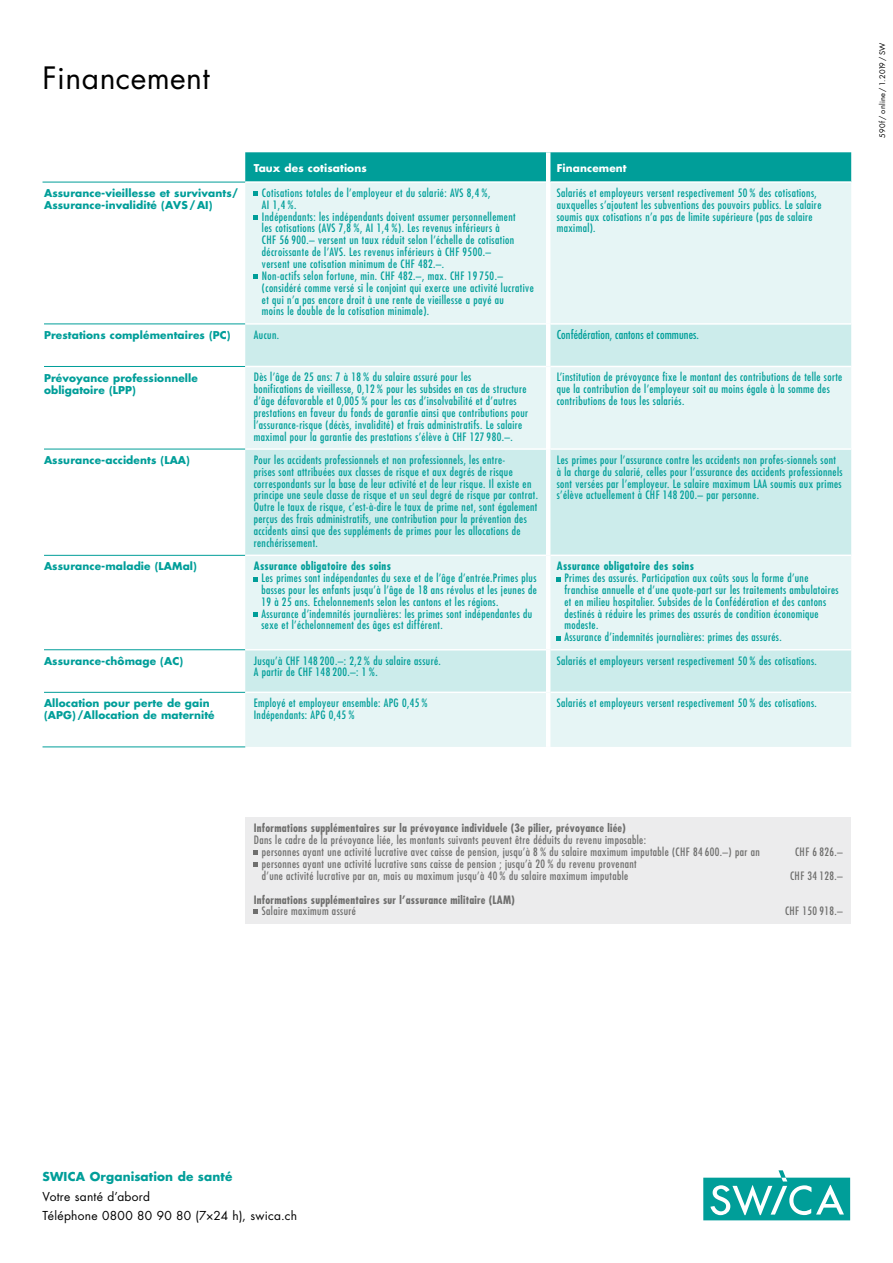
<style>
.page{position:relative;width:893px;height:1263px;background:#fff}
.page>*{position:absolute;margin:0;border:0;box-sizing:border-box;transform-origin:0 0}
.t1{font:30px "Futura Std";letter-spacing:.015em;color:#000}
.t2{font:12px/19.8px "Futura Std";letter-spacing:.025em;color:#000}
.t3{font:condensed 12px "Futura Std";letter-spacing:.01em;color:#009e99}
.t4{font:700 12px "Futura Std";letter-spacing:.015em;color:#009e99}
.t5{font:condensed 11.25px/11.9px "Futura Std";letter-spacing:.035em;color:#009e99}
.t6{font:condensed 11.25px/11.9px "Futura Std";letter-spacing:.035em;color:#6f6f6e}
.t7{font:700 condensed 11.25px "Futura Std";letter-spacing:.02em;color:#6f6f6e}
.t8{font:700 condensed 11.25px "Futura Std";letter-spacing:.03em;color:#009e99}
.t9{font:700 10.5px/12px "Futura Std";letter-spacing:.01em;color:#009e99}
.t10{font:700 10.5px "Futura Std";letter-spacing:.01em;color:#fff}
.t11{font:7.5px "Futura Std";letter-spacing:.03em;color:#000}
</style>
<div class="page">
<svg style="left:703px;top:1170px;width:147px;height:50px"></svg>
<div style="left:245px;top:152px;width:606px;height:29px;background:#009e99"></div>
<div style="left:245px;top:183px;width:606px;height:564px;background:#e6f5f5"></div>
<svg style="left:245px;top:325px;width:606px;height:366px;background:#d8f0ef"></svg>
<div style="left:245px;top:818px;width:606px;height:106px;background:#ececed"></div>
<hr style="left:43px;top:182px;width:202px;height:1px;background:#009e99">
<hr style="left:44px;top:323px;width:201px;height:1px;background:#009e99">
<hr style="left:44px;top:366px;width:201px;height:1px;background:#009e99">
<hr style="left:44px;top:449px;width:201px;height:1px;background:#009e99">
<hr style="left:44px;top:555px;width:201px;height:1px;background:#009e99">
<hr style="left:44px;top:649px;width:201px;height:1px;background:#009e99">
<hr style="left:44px;top:692px;width:201px;height:1px;background:#009e99">
<hr style="left:43px;top:746px;width:202px;height:1px;background:#009e99">
<hr style="left:245px;top:323px;width:301px;height:2px;background:#fff">
<hr style="left:550px;top:323px;width:301px;height:2px;background:#fff">
<hr style="left:245px;top:366px;width:301px;height:1px;background:#fff">
<hr style="left:550px;top:366px;width:301px;height:1px;background:#fff">
<hr style="left:245px;top:448px;width:301px;height:2px;background:#fff">
<hr style="left:550px;top:448px;width:301px;height:2px;background:#fff">
<hr style="left:245px;top:555px;width:301px;height:1px;background:#fff">
<hr style="left:550px;top:555px;width:301px;height:1px;background:#fff">
<hr style="left:245px;top:649px;width:301px;height:1px;background:#fff">
<hr style="left:550px;top:649px;width:301px;height:1px;background:#fff">
<hr style="left:245px;top:691px;width:301px;height:2px;background:#fff">
<hr style="left:550px;top:691px;width:301px;height:2px;background:#fff">
<hr style="left:546px;top:152px;width:4px;height:30px;background:#fff">
<hr style="left:546px;top:182px;width:4px;height:142px;background:#fff">
<hr style="left:546px;top:324px;width:4px;height:42px;background:#fff">
<hr style="left:546px;top:366px;width:4px;height:83px;background:#fff">
<hr style="left:546px;top:449px;width:4px;height:106px;background:#fff">
<hr style="left:546px;top:555px;width:4px;height:95px;background:#fff">
<hr style="left:546px;top:650px;width:4px;height:42px;background:#fff">
<hr style="left:546px;top:692px;width:4px;height:55px;background:#fff">
<svg style="left:254px;top:191px;width:4px;height:5px"></svg>
<svg style="left:254px;top:215px;width:4px;height:4px"></svg>
<svg style="left:254px;top:274px;width:4px;height:5px"></svg>
<svg style="left:254px;top:577px;width:4px;height:4px"></svg>
<svg style="left:254px;top:613px;width:4px;height:4px"></svg>
<svg style="left:557px;top:577px;width:4px;height:4px"></svg>
<svg style="left:557px;top:636px;width:4px;height:5px"></svg>
<svg style="left:254px;top:850px;width:4px;height:5px"></svg>
<svg style="left:254px;top:862px;width:4px;height:5px"></svg>
<svg style="left:254px;top:910px;width:4px;height:4px"></svg>
<h1 class="t1" style="left:43px;top:58px;width:169px">Financement</h1>
<p class="t10" style="left:254px;top:161px;width:114px">Taux des cotisations</p>
<p class="t10" style="left:557px;top:161px;width:71px">Financement</p>
<p class="t9" style="left:44px;top:187px;width:196px">Assurance-vieillesse et survivants/<br>Assurance-invalidité (AVS/AI)</p>
<p class="t5" style="left:262px;top:187px;width:273px">Cotisations totales de l’employeur et du salarié: AVS 8,4 %,<br>AI 1,4 %.<br>Indépendants: les indépendants doivent assumer personnellement<br>les cotisations (AVS 7,8 %, AI 1,4 %). Les revenus inférieurs à<br>CHF 56 900.– versent un taux réduit selon l’échelle de cotisation décroissante de l’AVS. Les revenus inférieurs à CHF 9500.–<br>versent une cotisation minimum de CHF 482.–.<br>Non-actifs selon fortune, min. CHF 482.–, max. CHF 19 750.– (considéré comme versé si le conjoint qui exerce une activité lucrative et qui n’a pas encore droit à une rente de vieillesse a payé au<br>moins le double de la cotisation minimale).</p>
<p class="t5" style="left:557px;top:187px;width:266px">Salariés et employeurs versent respectivement 50 % des cotisations, auxquelles s’ajoutent les subventions des pouvoirs publics. Le salaire soumis aux cotisations n’a pas de limite supérieure (pas de salaire maximal).</p>
<p class="t9" style="left:44px;top:329px;width:188px">Prestations complémentaires (PC)</p>
<p class="t5" style="left:254px;top:329px;width:27px">Aucun.</p>
<p class="t3" style="left:557px;top:328px;width:144px">Confédération, cantons et communes.</p>
<p class="t9" style="left:44px;top:371px;width:155px">Prévoyance professionnelle obligatoire (LPP)</p>
<p class="t5" style="left:254px;top:371px;width:276px">Dès l’âge de 25 ans: 7 à 18 % du salaire assuré pour les<br>bonifications de vieillesse, 0,12 % pour les subsides en cas de structure d’âge défavorable et 0,005 % pour les cas d’insolvabilité et d’autres prestations en faveur du fonds de garantie ainsi que contributions pour l’assurance-risque (décès, invalidité) et frais administratifs. Le salaire maximal pour la garantie des prestations s’élève à CHF 127 980.–.</p>
<p class="t5" style="left:557px;top:371px;width:287px">L’institution de prévoyance fixe le montant des contributions de telle sorte que la contribution de l’employeur soit au moins égale à la somme des contributions de tous les salariés.</p>
<p class="t9" style="left:44px;top:454px;width:147px">Assurance-accidents (LAA)</p>
<p class="t5" style="left:254px;top:454px;width:286px">Pour les accidents professionnels et non professionnels, les entre-<br>prises sont attribuées aux classes de risque et aux degrés de risque correspondants sur la base de leur activité et de leur risque. Il existe en principe une seule classe de risque et un seul degré de risque par contrat.<br>Outre le taux de risque, c’est-à-dire le taux de prime net, sont également perçus des frais administratifs, une contribution pour la prévention des accidents ainsi que des suppléments de primes pour les allocations de renchérissement.</p>
<p class="t5" style="left:557px;top:454px;width:287px">Les primes pour l’assurance contre les accidents non profes-sionnels sont à la charge du salarié, celles pour l’assurance des accidents professionnels sont versées par l’employeur. Le salaire maximum LAA soumis aux primes s’élève actuellement à CHF 148 200.– par personne.</p>
<p class="t9" style="left:44px;top:560px;width:154px">Assurance-maladie (LAMal)</p>
<p class="t8" style="left:254px;top:559px;width:139px">Assurance obligatoire des soins</p>
<p class="t5" style="left:261px;top:572px;width:277px">Les primes sont indépendantes du sexe et de l’âge d’entrée.Primes plus basses pour les enfants jusqu’à l’âge de 18 ans révolus et les jeunes de 19 à 25 ans. Echelonnements selon les cantons et les régions.<br>Assurance d’indemnités journalières: les primes sont indépendantes du sexe et l’échelonnement des âges est différent.</p>
<p class="t8" style="left:557px;top:559px;width:139px">Assurance obligatoire des soins</p>
<p class="t5" style="left:564px;top:572px;width:276px">Primes des assurés. Participation aux coûts sous la forme d’une franchise annuelle et d’une quote-part sur les traitements ambulatoires et en milieu hospitalier. Subsides de la Confédération et des cantons destinés à réduire les primes des assurés de condition économique modeste.<br>Assurance d’indemnités journalières: primes des assurés.</p>
<p class="t9" style="left:44px;top:655px;width:141px">Assurance-chômage (AC)</p>
<p class="t5" style="left:254px;top:654px;width:189px">Jusqu’à CHF 148 200.–: 2,2 % du salaire assuré.<br>A partir de CHF 148 200.–: 1 %.</p>
<p class="t5" style="left:557px;top:654px;width:262px">Salariés et employeurs versent respectivement 50 % des cotisations.</p>
<p class="t9" style="left:44px;top:697px;width:172px">Allocation pour perte de gain (APG) /Allocation de maternité</p>
<p class="t5" style="left:254px;top:697px;width:176px">Employé et employeur ensemble: APG 0,45 %<br>Indépendants: APG 0,45 %</p>
<p class="t5" style="left:557px;top:697px;width:262px">Salariés et employeurs versent respectivement 50 % des cotisations.</p>
<p class="t11" style="left:878px;top:137px;width:96px;rotate:-90deg">590f / online / 1.2019 / SW</p>
<p class="t7" style="left:254px;top:821px;width:374px">Informations supplémentaires sur la prévoyance individuele (3e pilier, prévoyance liée)</p>
<p class="t6" style="left:262px;top:834px;width:499px;text-indent:-8px">Dans le cadre de la prévoyance liée, les montants suivants peuvent être déduits du revenu imposable:<br>personnes ayant une activité lucrative avec caisse de pension, jusqu’à 8 % du salaire maximum imputable (CHF 84 600.–) par an</p>
<p class="t6" style="left:262px;top:858px;width:376px">personnes ayant une activité lucrative sans caisse de pension ; jusqu’à 20 % du revenu provenant d’une activité lucrative par an, mais au maximum jusqu’à 40 % du salaire maximum imputable</p>
<p class="t6" style="left:795px;top:846px;width:49px">CHF 6 826.–</p>
<p class="t6" style="left:790px;top:870px;width:54px">CHF 34 128.–</p>
<p class="t7" style="left:254px;top:892px;width:263px">Informations supplémentaires sur l’assurance militaire (LAM)</p>
<p class="t6" style="left:262px;top:905px;width:95px">Salaire maximum assuré</p>
<p class="t6" style="left:785px;top:905px;width:59px">CHF 150 918.–</p>
<p class="t4" style="left:43px;top:1168px;width:191px">SWICA Organisation de santé</p>
<p class="t2" style="left:43px;top:1186px;width:256px">Votre santé d’abord<br>Téléphone 0800 80 90 80 (7×24 h), swica.ch</p>
</div>
